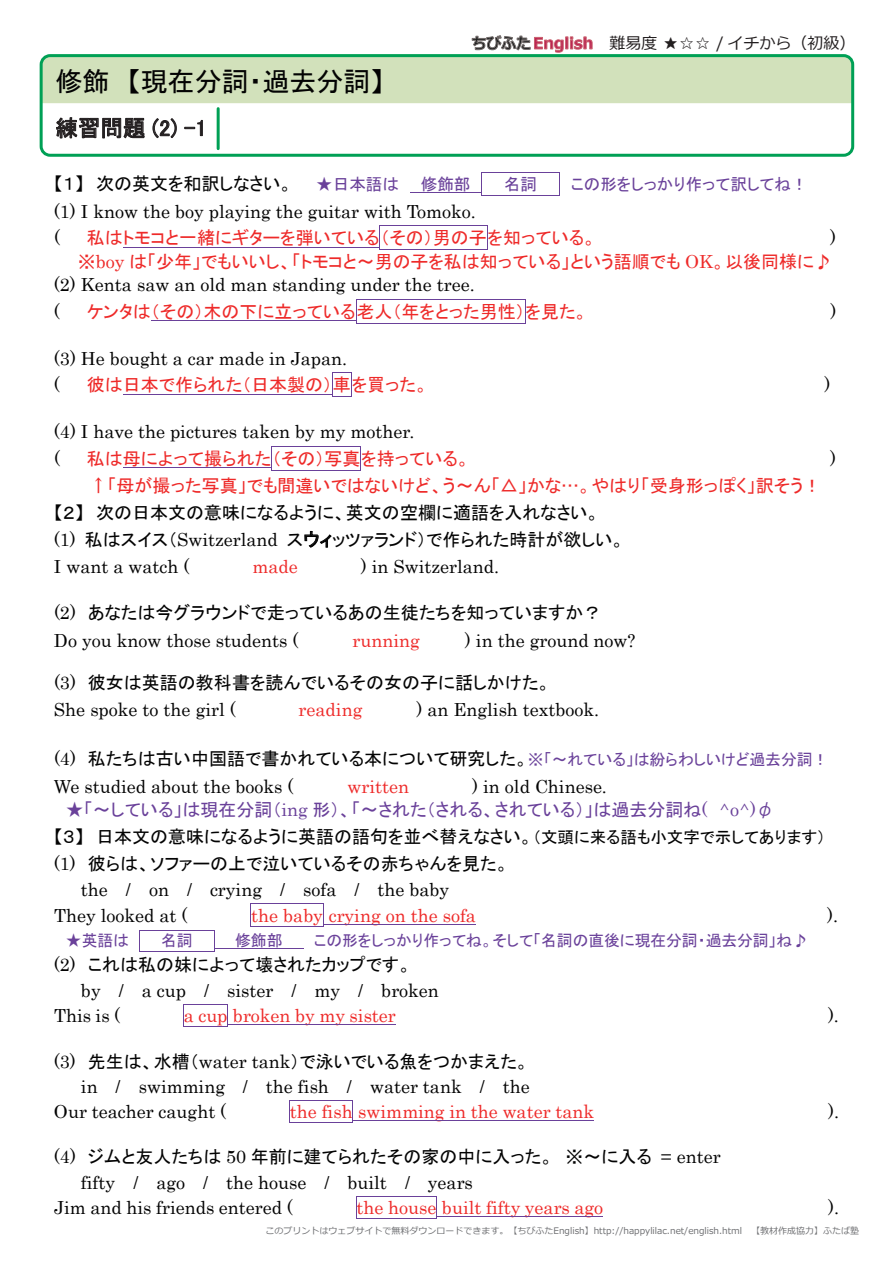
<style>
.page{position:relative;width:893px;height:1263px;background:#fff}
.page>*{position:absolute;margin:0;border:0;box-sizing:border-box;transform-origin:0 0}
.t1{font:27px "MS P Gothic";color:#030303}
.t2{font:22.5px "MS P Gothic";color:#231f20}
.t3{font:18px/26.7px "Century";color:#030303}
.t4{font:18px/27px "MS P Gothic";color:#030303}
.t5{font:18px "MS P Gothic";color:#ee2a29}
.t6{font:18px "Century";color:#ee2a29}
.t7{font:16.5px "MS P Gothic";color:#6a419a}
.t8{font:16.05px "Meiryo";color:#231f20}
.t9{font:15.9px "MS P Gothic";letter-spacing:-.005em;color:#6a419a}
.t10{font:9px "Meiryo";color:#6c6d70}
.s1{font-family:"Century"}
.s2{font-size:15.9px;color:#6a419a}
.s3{color:#6a419a}
.s4{font-family:"Century";color:#6a419a}
.s5{font-size:16.5px}
</style>
<div class="page">
<div style="left:41px;top:56px;width:812px;height:99px;background:#d2e1bb;border-radius:9px"></div>
<div style="left:40px;top:54px;width:814px;height:103px;border:3px solid #00a055;border-radius:9px"></div>
<svg style="left:41px;top:103px;width:812px;height:52px"></svg>
<hr style="left:217px;top:109px;width:3px;height:40px;background:#00a055">
<svg style="left:472px;top:35px;width:120px;height:17px"></svg>
<hr style="left:410px;top:192px;width:71px;height:1px;background:#6a419a">
<hr style="left:482px;top:173px;width:77px;height:1px;background:#6a419a">
<svg style="left:481px;top:173px;width:1px;height:23px"></svg>
<hr style="left:482px;top:195px;width:77px;height:1px;background:#6a419a">
<svg style="left:559px;top:173px;width:1px;height:23px"></svg>
<hr style="left:123px;top:247px;width:257px;height:1px;background:#6a419a">
<hr style="left:380px;top:225px;width:107px;height:1px;background:#6a419a">
<hr style="left:380px;top:249px;width:107px;height:1px;background:#6a419a">
<svg style="left:487px;top:225px;width:1px;height:25px"></svg>
<hr style="left:151px;top:320px;width:205px;height:1px;background:#6a419a">
<hr style="left:356px;top:299px;width:169px;height:1px;background:#6a419a">
<svg style="left:356px;top:300px;width:1px;height:23px"></svg>
<hr style="left:356px;top:323px;width:169px;height:1px;background:#6a419a">
<svg style="left:525px;top:299px;width:1px;height:25px"></svg>
<hr style="left:123px;top:394px;width:209px;height:1px;background:#6a419a">
<svg style="left:332px;top:372px;width:20px;height:25px"></svg>
<hr style="left:123px;top:467px;width:148px;height:1px;background:#6a419a">
<hr style="left:272px;top:446px;width:89px;height:1px;background:#6a419a">
<svg style="left:271px;top:446px;width:1px;height:25px"></svg>
<hr style="left:272px;top:470px;width:89px;height:1px;background:#6a419a">
<svg style="left:304px;top:531px;width:27px;height:17px"></svg>
<hr style="left:324px;top:923px;width:152px;height:1px;background:#6a419a">
<hr style="left:251px;top:903px;width:72px;height:1px;background:#6a419a">
<svg style="left:250px;top:903px;width:1px;height:24px"></svg>
<hr style="left:251px;top:926px;width:72px;height:1px;background:#6a419a">
<svg style="left:323px;top:903px;width:1px;height:24px"></svg>
<hr style="left:214px;top:948px;width:89px;height:1px;background:#6a419a">
<hr style="left:140px;top:930px;width:74px;height:1px;background:#6a419a">
<svg style="left:139px;top:930px;width:1px;height:22px"></svg>
<hr style="left:140px;top:951px;width:74px;height:1px;background:#6a419a">
<svg style="left:214px;top:930px;width:1px;height:22px"></svg>
<hr style="left:228px;top:1024px;width:168px;height:1px;background:#6a419a">
<hr style="left:184px;top:1004px;width:43px;height:1px;background:#6a419a">
<svg style="left:183px;top:1004px;width:1px;height:23px"></svg>
<hr style="left:184px;top:1026px;width:43px;height:1px;background:#6a419a">
<svg style="left:227px;top:1004px;width:1px;height:23px"></svg>
<hr style="left:353px;top:1120px;width:241px;height:1px;background:#6a419a">
<hr style="left:290px;top:1100px;width:63px;height:1px;background:#6a419a">
<svg style="left:289px;top:1100px;width:1px;height:23px"></svg>
<hr style="left:290px;top:1122px;width:63px;height:1px;background:#6a419a">
<hr style="left:437px;top:1216px;width:166px;height:1px;background:#6a419a">
<hr style="left:356px;top:1196px;width:80px;height:1px;background:#6a419a">
<svg style="left:356px;top:1197px;width:1px;height:21px"></svg>
<hr style="left:356px;top:1218px;width:80px;height:1px;background:#6a419a">
<svg style="left:436px;top:1196px;width:1px;height:23px"></svg>
<h1 class="t1" style="left:55px;top:67px;width:330px">修飾　【現在分詞・過去分詞】</h1>
<p class="t2" style="left:55px;top:117px;width:153px">練習問題 (2) -1</p>
<p class="t8" style="left:609px;top:32px;width:248px">難易度 ★☆☆ / イチから（初級）</p>
<p class="t4" style="left:54px;top:170px;width:240px">【１】 次の英文を和訳しなさい。</p>
<p class="t7" style="left:316px;top:176px;width:84px">★日本語は</p>
<p class="t7" style="left:421px;top:176px;width:51px">修飾部</p>
<p class="t7" style="left:504px;top:176px;width:35px">名詞</p>
<p class="t7" style="left:571px;top:176px;width:238px">この形をしっかり作って訳してね！</p>
<p class="t3" style="left:54px;top:196px;width:423px">(1) I know the boy playing the guitar with Tomoko. (</p>
<p class="t5" style="left:87px;top:229px;width:511px">私はトモコと一緒にギターを弾いている（その）男の子を知っている。</p>
<p class="t3" style="left:830px;top:223px;width:7px">)</p>
<p class="t5" style="left:78px;top:253px;width:756px">※<span class="s1">boy</span> は「少年」でもいいし、「トモコと～男の子を私は知っている」という語順でも <span class="s1">OK</span>。以後同様に♪</p>
<p class="t3" style="left:54px;top:270px;width:422px">(2) Kenta saw an old man standing under the tree. (</p>
<p class="t5" style="left:87px;top:302px;width:502px">ケンタは（その）木の下に立っている老人（年をとった男性）を見た。</p>
<p class="t3" style="left:831px;top:296px;width:7px">)</p>
<p class="t3" style="left:54px;top:343px;width:295px">(3) He bought a car made in Japan. (</p>
<p class="t5" style="left:87px;top:376px;width:343px">彼は日本で作られた（日本製の）車を買った。</p>
<p class="t3" style="left:824px;top:370px;width:7px">)</p>
<p class="t3" style="left:54px;top:417px;width:362px">(4) I have the pictures taken by my mother. (</p>
<p class="t5" style="left:87px;top:449px;width:384px">私は母によって撮られた（その）写真を持っている。</p>
<p class="t3" style="left:830px;top:443px;width:7px">)</p>
<p class="t5" style="left:90px;top:476px;width:733px">↑「母が撮った写真」でも間違いではないけど、う～ん「△」かな…。やはり「受身形っぽく」訳そう！</p>
<p class="t4" style="left:54px;top:499px;width:572px">【２】 次の日本文の意味になるように、英文の空欄に適語を入れなさい。<span class="s1">(1)</span> 私はスイス（<span class="s1">Switzerland</span> スウィッツァランド）で作られた時計が欲しい。</p>
<p class="t3" style="left:54px;top:552px;width:137px">I want a watch (</p>
<p class="t6" style="left:252px;top:551px;width:47px">made</p>
<p class="t3" style="left:361px;top:552px;width:140px">) in Switzerland.</p>
<p class="t4" style="left:54px;top:599px;width:549px"><span class="s1">(2)</span> あなたは今グラウンドで走っているあの生徒たちを知っていますか？</p>
<p class="t3" style="left:54px;top:625px;width:246px">Do you know those students (</p>
<p class="t6" style="left:352px;top:625px;width:69px">running</p>
<p class="t3" style="left:465px;top:625px;width:172px">) in the ground now?</p>
<p class="t4" style="left:54px;top:669px;width:498px"><span class="s1">(3)</span> 彼女は英語の教科書を読んでいるその女の子に話しかけた。</p>
<p class="t3" style="left:54px;top:695px;width:183px">She spoke to the girl (</p>
<p class="t6" style="left:299px;top:695px;width:65px">reading</p>
<p class="t3" style="left:416px;top:695px;width:184px">) an English textbook.</p>
<p class="t4" style="left:54px;top:745px;width:776px"><span class="s1">(4)</span> 私たちは古い中国語で書かれている本について研究した。<span class="s2">※「～れている」は紛らわしいけど過去分詞！</span></p>
<p class="t3" style="left:54px;top:771px;width:241px">We studied about the books (</p>
<p class="t6" style="left:347px;top:771px;width:63px">written</p>
<p class="t3" style="left:472px;top:771px;width:136px">) in old Chinese.</p>
<p class="t4" style="left:54px;top:796px;width:773px;text-indent:12px"><span class="s3">★「～している」は現在分詞（</span><span class="s4">ing</span> <span class="s3">形）、「～された（される、されている）」は過去分詞ね</span><span class="s4">( ^o^)</span><span class="s3">φ<br></span>【３】 日本文の意味になるように英語の語句を並べ替えなさい。<span class="s5">（文頭に来る語も小文字で示してあります）</span><span class="s1">(1)</span> 彼らは、ソファーの上で泣いているその赤ちゃんを見た。</p>
<p class="t3" style="left:54px;top:875px;width:397px;line-height:25.5px;text-indent:27px">the / on / crying / sofa / the baby<br>They looked at (</p>
<p class="t6" style="left:251px;top:900px;width:226px">the baby crying on the sofa</p>
<p class="t3" style="left:827px;top:900px;width:12px">).</p>
<p class="t9" style="left:66px;top:932px;width:65px">★英語は</p>
<p class="t9" style="left:161px;top:932px;width:33px">名詞</p>
<p class="t9" style="left:235px;top:932px;width:49px">修飾部</p>
<p class="t9" style="left:314px;top:932px;width:496px">この形をしっかり作ってね。そして「名詞の直後に現在分詞・過去分詞」ね♪</p>
<p class="t4" style="left:54px;top:951px;width:359px"><span class="s1">(2)</span> これは私の妹によって壊されたカップです。</p>
<p class="t3" style="left:54px;top:976px;width:386px;line-height:25.5px;text-indent:27px">by / a cup / sister / my / broken<br>This is (</p>
<p class="t6" style="left:184px;top:1001px;width:214px">a cup broken by my sister</p>
<p class="t3" style="left:828px;top:1001px;width:12px">).</p>
<p class="t4" style="left:54px;top:1048px;width:476px"><span class="s1">(3)</span> 先生は、水槽（<span class="s1">water tank</span>）で泳いでいる魚をつかまえた。</p>
<p class="t3" style="left:54px;top:1072px;width:477px;line-height:25.5px;text-indent:27px">in / swimming / the fish / water tank / the<br>Our teacher caught (</p>
<p class="t6" style="left:290px;top:1096px;width:306px">the fish swimming in the water tank</p>
<p class="t3" style="left:828px;top:1097px;width:12px">).</p>
<p class="t4" style="left:54px;top:1143px;width:668px"><span class="s1">(4)</span> ジムと友人たちは <span class="s1">50</span> 年前に建てられたその家の中に入った。 ※～に入る <span class="s1">= enter</span></p>
<p class="t3" style="left:54px;top:1168px;width:420px;line-height:25.5px;text-indent:27px">fifty / ago / the house / built / years<br>Jim and his friends entered (</p>
<p class="t6" style="left:356px;top:1192px;width:248px">the house built fifty years ago</p>
<p class="t3" style="left:828px;top:1193px;width:12px">).</p>
<p class="t10" style="left:265px;top:1224px;width:595px">このプリントはウェブサイトで無料ダウンロードできます。【ちびふたEnglish】http://happylilac.net/english.html　【教材作成協力】ふたば塾</p>
</div>
